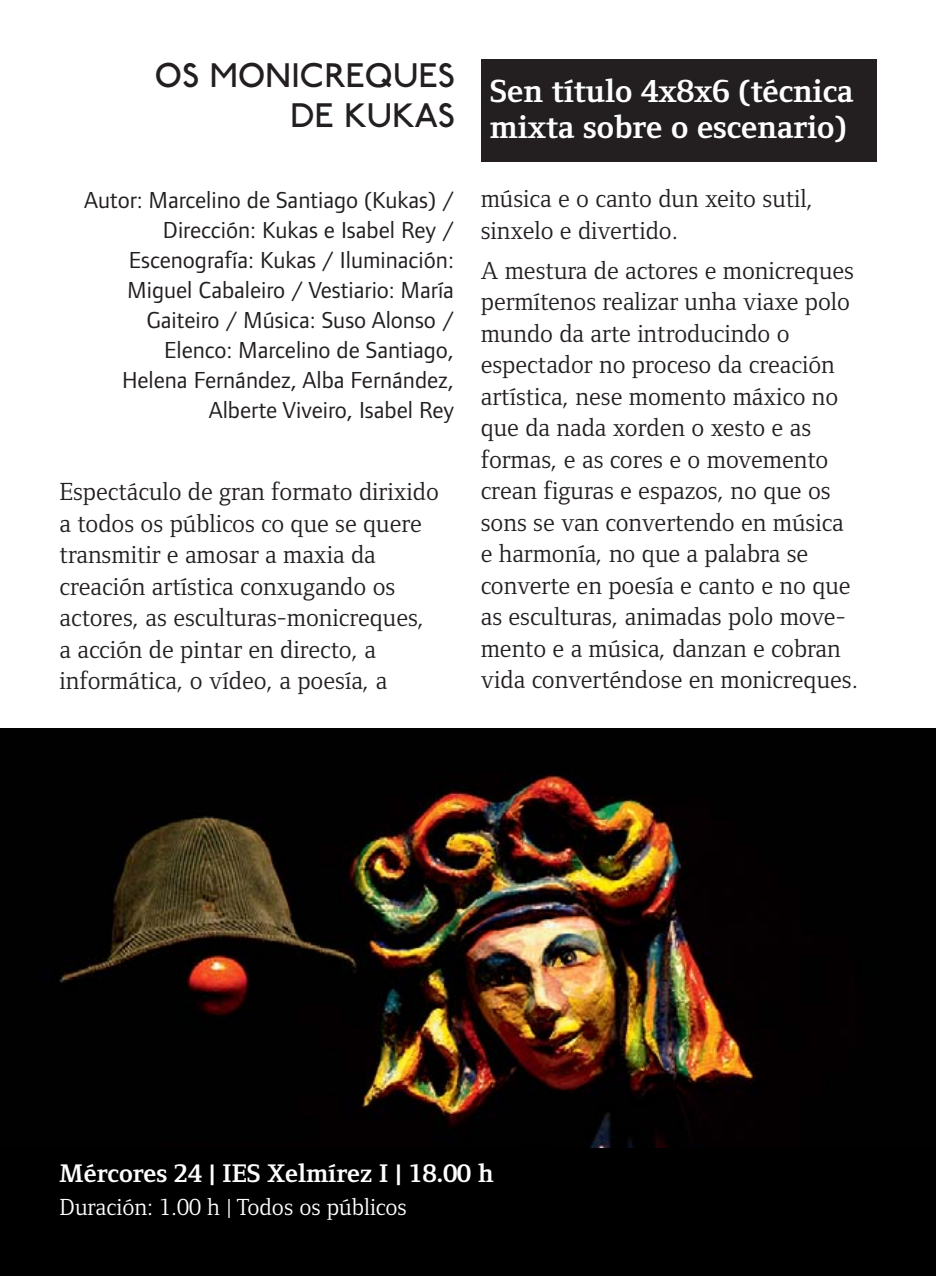
<style>
.page{position:relative;width:936px;height:1276px;background:#fff}
.page>*{position:absolute;margin:0;border:0;box-sizing:border-box;transform-origin:0 0}
.t1{font:36px/40.5px "P22 Johnston Underground";color:#231f20;text-align:right}
.t2{font:33px/36px "Foundry Form Serif Bold OSF";color:#fff}
.t3{font:700 26.4px "Foundry Form Serif";color:#fff}
.t4{font:25.5px/31.5px "Foundry Form Serif";color:#231f20}
.t5{font:24px/30px "Foundry Form Sans";color:#231f20;text-align:right}
.t6{font:24px "Foundry Form Serif";color:#fff}
.s1{font-family:"Foundry Form Serif";font-weight:700}
</style>
<div class="page">
<img style="left:0;top:728px;width:935px;height:420px">
<div style="left:0;top:1148px;width:935px;height:128px;background:#000"></div>
<div style="left:480px;top:60px;width:396px;height:102px;background:#231f20"></div>
<h1 class="t1" style="left:155px;top:59px;width:302px">OS MONICREQUES<br>DE KUKAS</h1>
<p class="t5" style="left:84px;top:187px;width:371px">Autor: Marcelino de Santiago (Kukas) / Dirección: Kukas e Isabel Rey / Escenografía: Kukas / Iluminación:<br>Miguel Cabaleiro / Vestiario: María Gaiteiro / Música: Suso Alonso / Elenco: Marcelino de Santiago,<br>Helena Fernández, Alba Fernández, Alberte Viveiro, Isabel Rey</p>
<p class="t4" style="left:60px;top:478px;width:381px">Espectáculo de gran formato dirixido a todos os públicos co que se quere transmitir e amosar a maxia da creación artística conxugando os actores, as esculturas-monicreques, a acción de pintar en directo, a informática, o vídeo, a poesía, a</p>
<p class="t2" style="left:489px;top:76px;width:365px">Sen título <span class="s1">4x8x6</span> (técnica mixta sobre o escenario)</p>
<p class="t4" style="left:480px;top:185px;width:334px">música e o canto dun xeito sutil, sinxelo e divertido.</p>
<p class="t4" style="left:480px;top:256px;width:379px">A mestura de actores e monicreques permítenos realizar unha viaxe polo mundo da arte introducindo o espectador no proceso da creación artística, nese momento máxico no que da nada xorden o xesto e as formas, e as cores e o movemento crean figuras e espazos, no que os sons se van convertendo en música e harmonía, no que a palabra se converte en poesía e canto e no que as esculturas, animadas polo move&shy;mento e a música, danzan e cobran vida converténdose en monicreques.</p>
<p class="t3" style="left:60px;top:1162px;width:435px">Mércores 24 | IES Xelmírez I | 18.00 h</p>
<p class="t6" style="left:60px;top:1197px;width:349px">Duración: 1.00 h | Todos os públicos</p>
</div>
